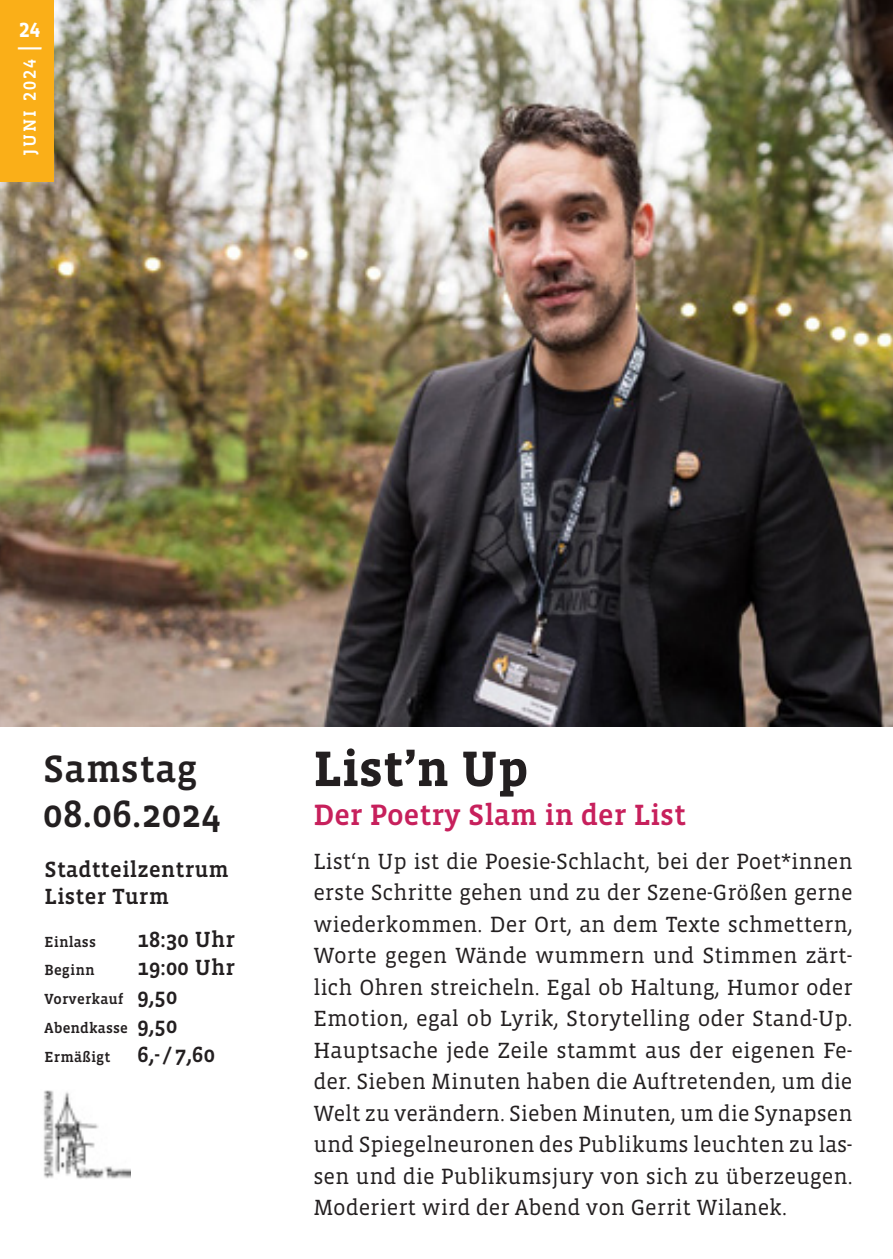
<style>
.page{position:relative;width:893px;height:1259px;background:#fff}
.page>*{position:absolute;margin:0;border:0;box-sizing:border-box;transform-origin:0 0}
.head{font:700 51px "Vista Slab OTCE";color:#231f20}
.t1{font:500 39px "Vista Slab OTCE";letter-spacing:.01em;color:#231f20}
.subtitel{font:500 30px "Vista Slab OTCE";color:#c7205c}
.fl{font:22.5px/31.5px "Vista Slab OTCE";color:#231f20;text-align:justify}
.t2{font:500 22.5px "Vista Slab OTCE";letter-spacing:.01em;color:#231f20}
.t3{font:700 21px/16.5px "Vista Slab OTCE";color:#fff}
.t4{font:500 18px "Vista Slab OTCE";letter-spacing:.12em;color:#fff}
.t5{font:500 15px "Vista Slab OTCE";letter-spacing:.01em;color:#231f20}
.s1{font-size:22.5px}
</style>
<div class="page">
<img style="left:0;top:0;width:893px;height:726px">
<img style="left:43px;top:1090px;width:87px;height:89px">
<div style="left:0;top:0;width:54px;height:182px;background:#faaf18"></div>
<p class="t3" style="left:16px;top:21px;width:29px">24 —</p>
<p class="t4" style="left:19px;top:155px;width:98px;rotate:-90deg">JUNI 2024</p>
<p class="t1" style="left:43px;top:747px;width:156px">Samstag</p>
<p class="t1" style="left:43px;top:792px;width:179px">08.06.2024</p>
<p class="t2" style="left:45px;top:857px;width:186px">Stadtteilzentrum</p>
<p class="t2" style="left:45px;top:884px;width:126px">Lister Turm</p>
<p class="t5" style="left:45px;top:933px;width:53px">Einlass</p>
<p class="t2" style="left:138px;top:926px;width:99px">18:30 Uhr</p>
<p class="t5" style="left:45px;top:961px;width:51px">Beginn</p>
<p class="t2" style="left:138px;top:955px;width:99px">19:00 Uhr</p>
<p class="t5" style="left:45px;top:990px;width:134px">Vorverkauf <span class="s1">9,50</span></p>
<p class="t5" style="left:45px;top:1019px;width:134px">Abendkasse <span class="s1">9,50</span></p>
<p class="t5" style="left:45px;top:1048px;width:172px">Ermäßigt <span class="s1">6,-/ 7,60</span></p>
<p class="head" style="left:313px;top:739px;width:216px">List’n Up</p>
<p class="subtitel" style="left:313px;top:798px;width:374px">Der Poetry Slam in der List</p>
<p class="fl" style="left:313px;top:845px;width:541px">List‘n Up ist die Poesie-Schlacht, bei der Poet*innen erste Schritte gehen und zu der Szene-Größen gerne wiederkommen. Der Ort, an dem Texte schmettern, Worte gegen Wände wummern und Stimmen zärt&shy;lich Ohren streicheln. Egal ob Haltung, Humor oder Emotion, egal ob Lyrik, Storytelling oder Stand-Up.<br>Hauptsache jede Zeile stammt aus der eigenen Fe&shy;der. Sieben Minuten haben die Auftretenden, um die Welt zu verändern. Sieben Minuten, um die Synapsen und Spiegelneuronen des Publikums leuchten zu las&shy;sen und die Publikumsjury von sich zu überzeugen.<br>Moderiert wird der Abend von Gerrit Wilanek.</p>
</div>
